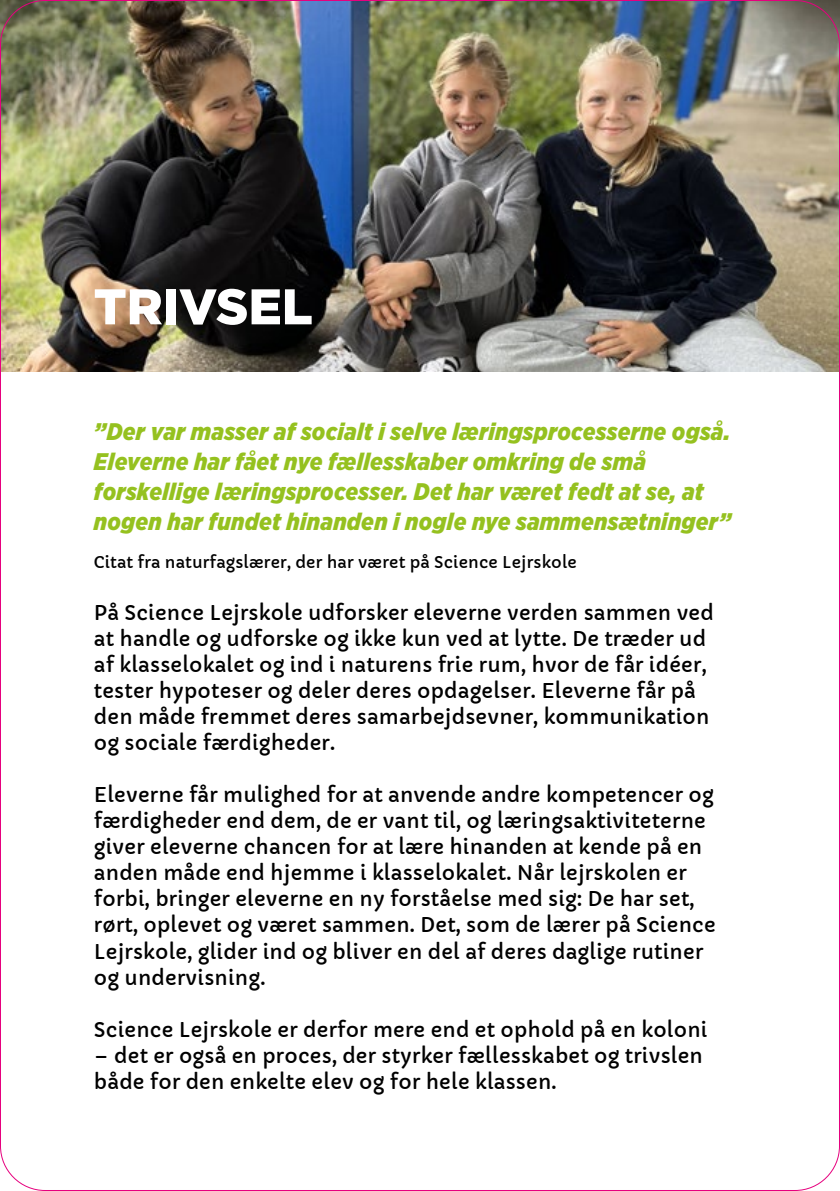
<style>
.page{position:relative;width:840px;height:1191px;background:#fff}
.page>*{position:absolute;margin:0;border:0;box-sizing:border-box;transform-origin:0 0}
.t1{font:900 50px "Gotham";color:#fff}
.t2{font:italic 900 24px/30px "Gotham Narrow";letter-spacing:.01em;color:#95c11f}
.t3{font:20px/26px "Capriola";letter-spacing:.01em;color:#000}
.t4{font:16px "Capriola";letter-spacing:.01em;color:#000}
</style>
<div class="page">
<img style="left:0;top:0;width:839px;height:372px">
<h1 class="t1" style="left:94px;top:278px;width:220px">TRIVSEL</h1>
<p class="t2" style="left:94px;top:416px;width:638px">”Der var masser af socialt i selve læringsprocesserne også.<br>Eleverne har fået nye fællesskaber omkring de små forskellige læringsprocesser. Det har været fedt at se, at nogen har fundet hinanden i nogle nye sammensætninger”</p>
<p class="t4" style="left:94px;top:553px;width:484px">Citat fra naturfagslærer, der har været på Science Lejrskole</p>
<p class="t3" style="left:94px;top:600px;width:621px">På Science Lejrskole udforsker eleverne verden sammen ved at handle og udforske og ikke kun ved at lytte. De træder ud af klasselokalet og ind i naturens frie rum, hvor de får idéer, tester hypoteser og deler deres opdagelser. Eleverne får på den måde fremmet deres samarbejdsevner, kommunikation og sociale færdigheder.</p>
<p class="t3" style="left:94px;top:782px;width:623px">Eleverne får mulighed for at anvende andre kompetencer og færdigheder end dem, de er vant til, og læringsaktiviteterne giver eleverne chancen for at lære hinanden at kende på en anden måde end hjemme i klasselokalet. Når lejrskolen er forbi, bringer eleverne en ny forståelse med sig: De har set, rørt, oplevet og været sammen. Det, som de lærer på Science Lejrskole, glider ind og bliver en del af deres daglige rutiner og undervisning.</p>
<p class="t3" style="left:94px;top:1016px;width:614px">Science Lejrskole er derfor mere end et ophold på en koloni</p>
<p class="t3" style="left:94px;top:1042px;width:610px">– det er også en proces, der styrker fællesskabet og trivslen både for den enkelte elev og for hele klassen.</p>
</div>
